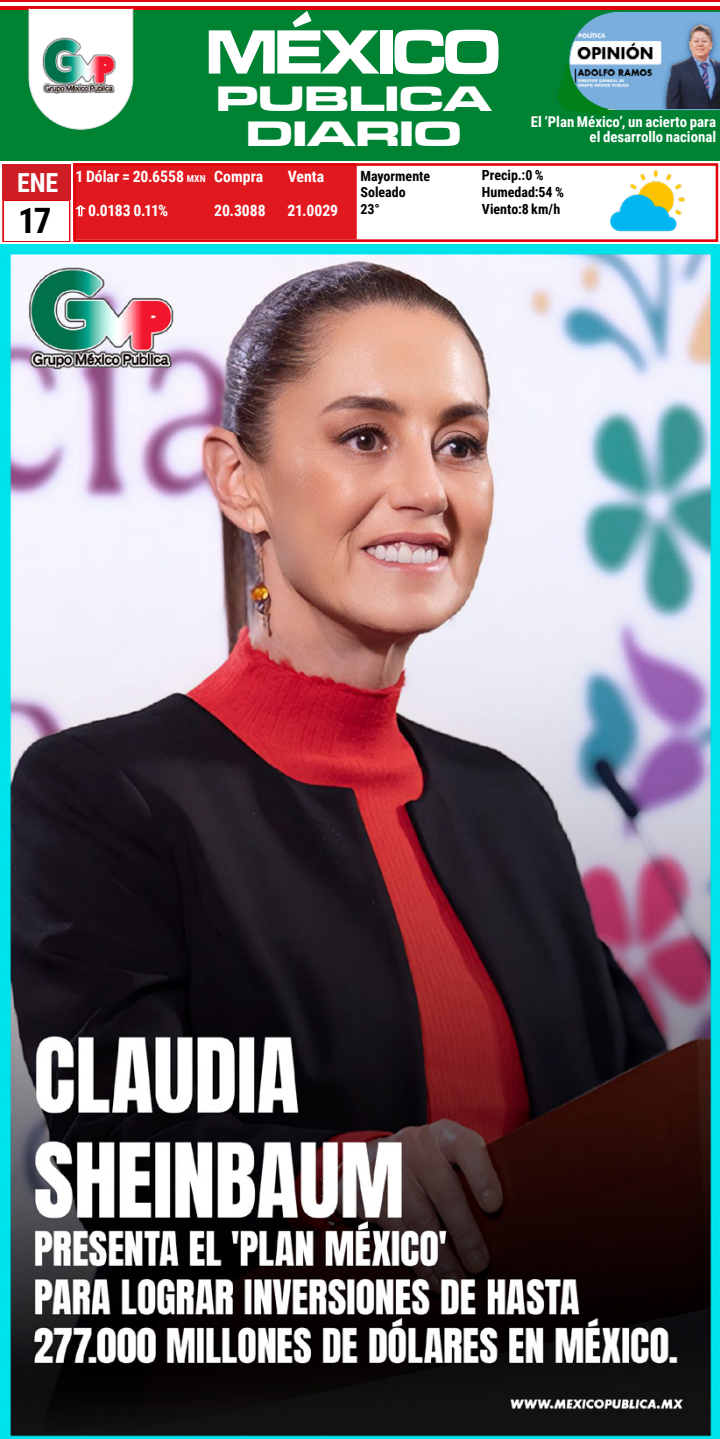
<style>
.page{position:relative;width:720px;height:1439px;background:#fff}
.page>*{position:absolute;margin:0;border:0;box-sizing:border-box;transform-origin:0 0}
.t1{font:64.75px "Microgramma D Bold Exte";letter-spacing:-.04em;color:#fff;scale:.9 1}
.t2{font:36.49px/35.8px "Microgramma D Bold Exte";color:#fff;text-align:center;scale:1.33 1}
.t3{font:700 35px "Roboto Condensed";color:#000}
.t4{font:700 26.25px "Roboto Condensed";color:#fff}
.t5{font:700 15.75px/33.2px "Roboto Condensed";color:#fff}
.t6{font:700 14.88px/14.9px "Roboto Condensed";color:#fff;text-align:right}
.t7{font:700 14px/16.6px "Roboto Condensed";color:#000}
.s1{font-size:9.62px}
</style>
<div class="page">
<div style="left:73px;top:163px;width:645px;height:79px;border:3px solid #e0040b"></div>
<div style="left:73px;top:163px;width:283px;height:76px;background:#e2181f;border:3px solid #e0040b"></div>
<div style="left:0;top:10px;width:719px;height:151px;background:#008233"></div>
<hr style="left:0;top:7px;width:719px;height:3px;background:#e0040b">
<hr style="left:0;top:0;width:719px;height:2px;background:#e0040b">
<svg style="left:29px;top:8px;width:104px;height:122px;background:#c8d6cc"></svg>
<svg style="left:557px;top:11px;width:162px;height:105px;background:#62939b"></svg>
<div style="left:2px;top:164px;width:68px;height:36px;background:#cf1d25"></div>
<div style="left:2px;top:200px;width:68px;height:42px;border:2px solid #e0040b"></div>
<div style="left:4px;top:201px;width:65px;height:40px;background:#fff"></div>
<img style="left:603px;top:163px;width:88px;height:79px">
<img style="left:0;top:244px;width:719px;height:1195px">
<h3 class="t4" style="left:17px;top:164px;width:42px">ENE</h3>
<h3 class="t3" style="left:18px;top:196px;width:35px">17</h3>
<h1 class="t1" style="left:206px;top:8px;width:328px">MÉXICO</h1>
<p class="t5" style="left:75px;top:160px;width:132px">1 Dólar = 20.6558 <span class="s1">MXN </span>⇧ 0.0183 0.11%</p>
<h2 class="t2" style="left:216px;top:79px;width:208px">PUBLICA<br>DIARIO</h2>
<p class="t7" style="left:360px;top:167px;width:71px">Mayormente<br>Soleado<br>23°</p>
<p class="t7" style="left:481px;top:167px;width:84px">Precip.:0 %<br>Humedad:54 %<br>Viento:8 km/h</p>
<p class="t6" style="left:530px;top:113px;width:187px">El ‘Plan México’, un acierto para el desarrollo nacional</p>
<p class="t5" style="left:214px;top:160px;width:51px">Compra</p>
<p class="t5" style="left:288px;top:160px;width:38px">Venta</p>
<p class="t5" style="left:214px;top:193px;width:53px">20.3088</p>
<p class="t5" style="left:287px;top:193px;width:52px">21.0029</p>
</div>
